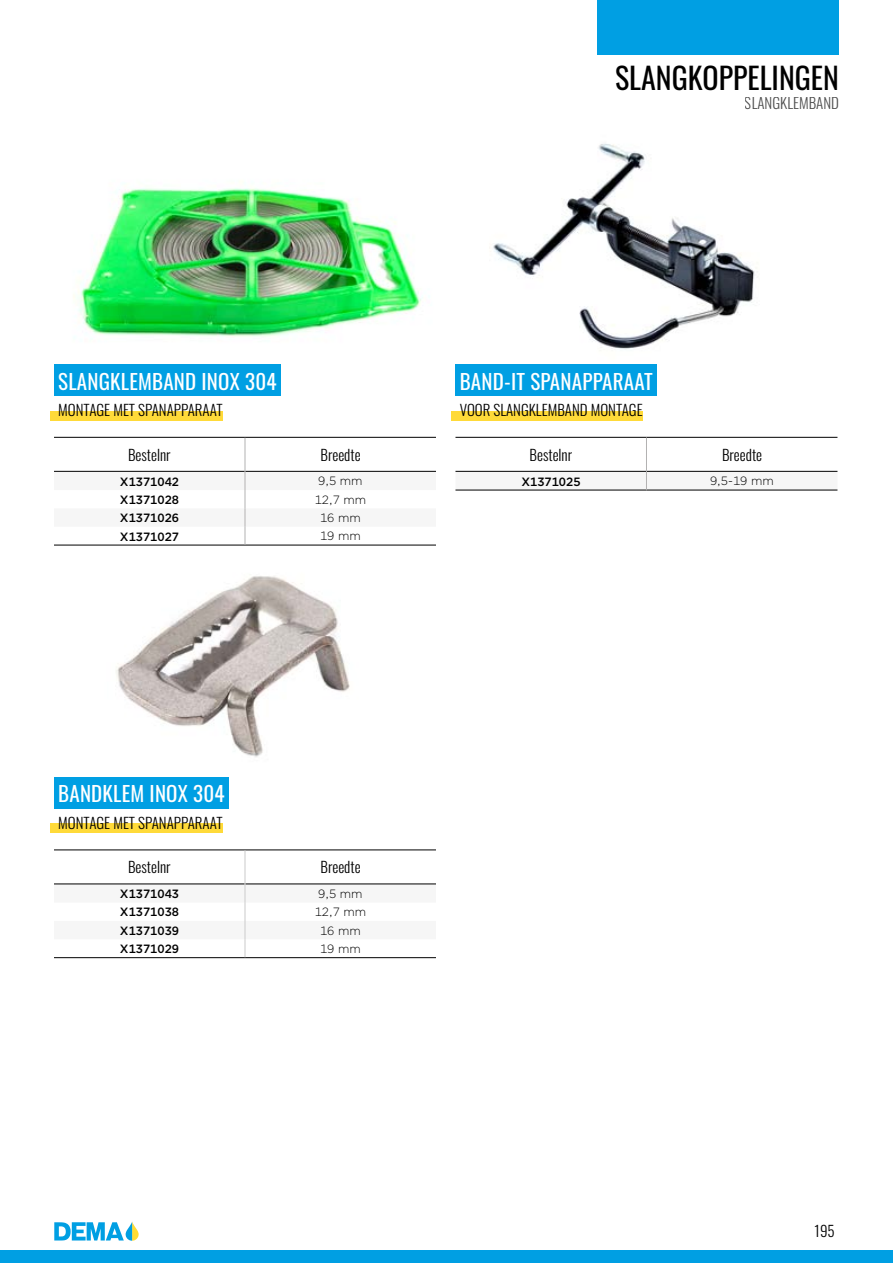
<style>
.page{position:relative;width:893px;height:1263px;background:#fff}
.page>*{position:absolute;margin:0;border:0;box-sizing:border-box;transform-origin:0 0}
.t1{font:30px "Oswald";color:#000}
.t2{font:21px "Oswald";letter-spacing:.01em;color:#fff}
.t3{font:300 15px "Oswald";color:#000}
.t4{font:500 12px "Gotham";color:#000}
.t5{font:300 12px "Gotham";color:#000}
</style>
<div class="page">
<svg style="left:54px;top:1222px;width:85px;height:18px"></svg>
<div style="left:0;top:1250px;width:893px;height:13px;background:#009fe3"></div>
<div style="left:597px;top:0;width:242px;height:55px;background:#009fe3"></div>
<img style="left:55px;top:188px;width:368px;height:177px">
<img style="left:116px;top:576px;width:234px;height:181px">
<hr style="left:54px;top:437px;width:191px;height:1px;background:#000">
<hr style="left:245px;top:437px;width:191px;height:1px;background:#000">
<hr style="left:54px;top:545px;width:191px;height:1px;background:#000">
<hr style="left:245px;top:545px;width:191px;height:1px;background:#000">
<hr style="left:245px;top:438px;width:1px;height:33px;background:#b3b2b2">
<svg style="left:54px;top:471px;width:382px;height:74px"></svg>
<hr style="left:54px;top:849px;width:191px;height:1px;background:#000">
<hr style="left:245px;top:849px;width:191px;height:1px;background:#000">
<hr style="left:54px;top:883px;width:191px;height:1px;background:#000">
<hr style="left:245px;top:883px;width:191px;height:1px;background:#000">
<hr style="left:54px;top:957px;width:191px;height:1px;background:#000">
<hr style="left:245px;top:957px;width:191px;height:1px;background:#000">
<hr style="left:245px;top:850px;width:1px;height:34px;background:#cbcbcb">
<svg style="left:54px;top:884px;width:382px;height:73px"></svg>
<img style="left:455px;top:143px;width:303px;height:222px">
<hr style="left:455px;top:437px;width:191px;height:1px;background:#000">
<hr style="left:646px;top:437px;width:191px;height:1px;background:#000">
<hr style="left:455px;top:490px;width:191px;height:1px;background:#000">
<hr style="left:646px;top:490px;width:191px;height:1px;background:#000">
<hr style="left:646px;top:438px;width:1px;height:33px;background:#b3b2b2">
<svg style="left:455px;top:471px;width:382px;height:19px"></svg>
<div style="left:54px;top:365px;width:227px;height:31px;background:#009fe3"></div>
<div style="left:50px;top:411px;width:173px;height:9px;background:#ffda39"></div>
<div style="left:455px;top:365px;width:202px;height:31px;background:#009fe3"></div>
<div style="left:451px;top:411px;width:192px;height:9px;background:#ffda39"></div>
<div style="left:54px;top:777px;width:175px;height:31px;background:#009fe3"></div>
<div style="left:50px;top:824px;width:173px;height:9px;background:#ffda39"></div>
<h1 class="t1" style="left:615px;top:51px;width:225px">SLANGKOPPELINGEN</h1>
<p class="t3" style="left:745px;top:90px;width:96px">SLANGKLEMBAND</p>
<h2 class="t2" style="left:58px;top:362px;width:220px">SLANGKLEMBAND INOX 304</h2>
<p class="t3" style="left:58px;top:397px;width:166px">MONTAGE MET SPANAPPARAAT</p>
<p class="t3" style="left:128px;top:441px;width:44px">Bestelnr</p>
<p class="t3" style="left:321px;top:441px;width:42px">Breedte</p>
<p class="t4" style="left:120px;top:473px;width:61px">X1371042</p>
<p class="t5" style="left:318px;top:474px;width:46px">9,5 mm</p>
<p class="t4" style="left:120px;top:492px;width:61px">X1371028</p>
<p class="t5" style="left:315px;top:492px;width:53px">12,7 mm</p>
<p class="t4" style="left:120px;top:510px;width:61px">X1371026</p>
<p class="t5" style="left:320px;top:510px;width:42px">16 mm</p>
<p class="t4" style="left:120px;top:528px;width:61px">X1371027</p>
<p class="t5" style="left:320px;top:529px;width:42px">19 mm</p>
<h2 class="t2" style="left:460px;top:362px;width:195px">BAND-IT SPANAPPARAAT</h2>
<p class="t3" style="left:460px;top:397px;width:184px">VOOR SLANGKLEMBAND MONTAGE</p>
<p class="t3" style="left:530px;top:441px;width:44px">Bestelnr</p>
<p class="t3" style="left:722px;top:441px;width:42px">Breedte</p>
<p class="t4" style="left:521px;top:473px;width:61px">X1371025</p>
<p class="t5" style="left:710px;top:474px;width:65px">9,5-19 mm</p>
<h2 class="t2" style="left:58px;top:775px;width:168px">BANDKLEM INOX 304</h2>
<p class="t3" style="left:58px;top:809px;width:166px">MONTAGE MET SPANAPPARAAT</p>
<p class="t3" style="left:128px;top:854px;width:44px">Bestelnr</p>
<p class="t3" style="left:321px;top:854px;width:42px">Breedte</p>
<p class="t4" style="left:120px;top:886px;width:61px">X1371043</p>
<p class="t5" style="left:318px;top:886px;width:46px">9,5 mm</p>
<p class="t4" style="left:120px;top:904px;width:61px">X1371038</p>
<p class="t5" style="left:315px;top:904px;width:53px">12,7 mm</p>
<p class="t4" style="left:120px;top:923px;width:61px">X1371039</p>
<p class="t5" style="left:320px;top:923px;width:42px">16 mm</p>
<p class="t4" style="left:120px;top:941px;width:61px">X1371029</p>
<p class="t5" style="left:320px;top:941px;width:42px">19 mm</p>
<p class="t3" style="left:814px;top:1218px;width:22px">195</p>
</div>
